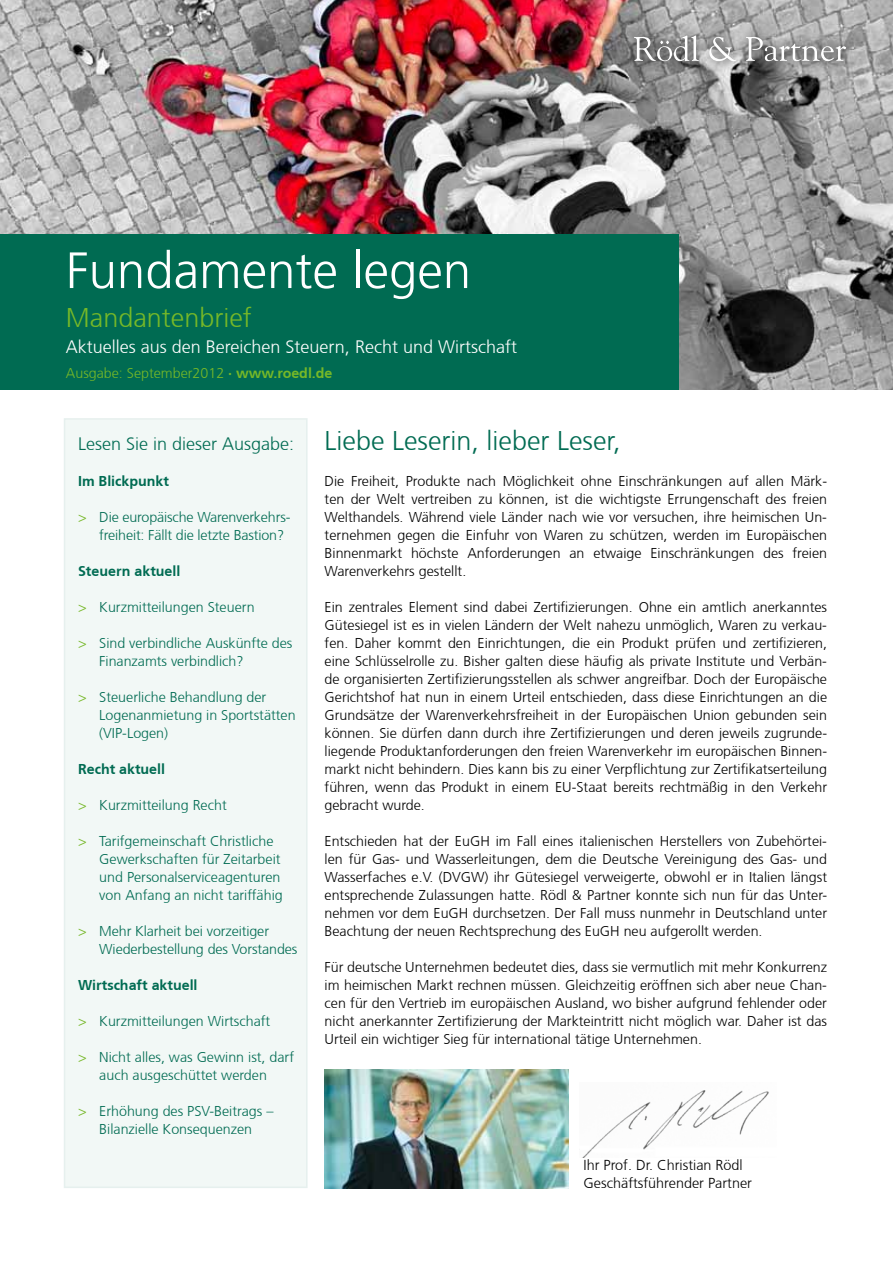
<style>
.page{position:relative;width:893px;height:1263px;background:#fff}
.page>*{position:absolute;margin:0;border:0;box-sizing:border-box;transform-origin:0 0}
.t1{font:300 51px "Frutiger CE";color:#fff}
.t2{font:300 27px "Frutiger CE";color:#006b52}
.t3{font:300 27px "Frutiger CE";color:#76b828}
.t4{font:300 18px "Frutiger CE";color:#fff}
.t5{font:300 18px "Frutiger CE";color:#006b52}
.t6{font:300 14.4px/18px "Frutiger CE";color:#000}
.t7{font:300 14.25px/18px "Frutiger CE";color:#000;text-align:justify}
.t8{font:300 14.25px/18px "Frutiger CE";color:#006b52}
.t9{font:700 14.25px "Frutiger CE";color:#006b52}
.t10{font:300 14.25px "Frutiger CE";color:#76b828}
.s1{font-weight:700}
.s2{color:#76b828}
</style>
<div class="page">
<img style="left:583px;top:1090px;width:186px;height:67px">
<img style="left:325px;top:1069px;width:243px;height:119px">
<img style="left:0;top:0;width:893px;height:390px">
<div style="left:0;top:234px;width:678px;height:156px;background:#006b52"></div>
<svg style="left:624px;top:25px;width:233px;height:47px;background:#999"></svg>
<svg style="left:634px;top:36px;width:65px;height:25px"></svg>
<svg style="left:709px;top:37px;width:27px;height:24px"></svg>
<svg style="left:746px;top:37px;width:100px;height:24px;background:#a3a3a3"></svg>
<div style="left:65px;top:419px;width:242px;height:768px;background:#f2f8f6"></div>
<div style="left:64px;top:418px;width:244px;height:770px;border:2px solid #e6f0ee"></div>
<h1 class="t1" style="left:66px;top:241px;width:407px">Fundamente legen</h1>
<h2 class="t3" style="left:66px;top:301px;width:188px">Mandantenbrief</h2>
<p class="t4" style="left:66px;top:337px;width:453px">Aktuelles aus den Bereichen Steuern, Recht und Wirtschaft</p>
<p class="t10" style="left:66px;top:365px;width:268px">Ausgabe: September2012 <span class="s1">· www.roedl.de</span></p>
<p class="t5" style="left:78px;top:433px;width:218px">Lesen Sie in dieser Ausgabe:</p>
<p class="t9" style="left:78px;top:473px;width:93px">Im Blickpunkt</p>
<p class="t8" style="left:99px;top:508px;width:193px;text-indent:-21px"><span class="s2">&gt;</span> Die europäische Warenverkehrs&shy;freiheit: Fällt die letzte Bastion?</p>
<p class="t9" style="left:78px;top:562px;width:104px">Steuern aktuell</p>
<p class="t8" style="left:78px;top:598px;width:178px"><span class="s2">&gt;</span> Kurzmitteilungen Steuern</p>
<p class="t8" style="left:99px;top:634px;width:195px;text-indent:-21px"><span class="s2">&gt;</span> Sind verbindliche Auskünfte des<br>Finanzamts verbindlich?</p>
<p class="t8" style="left:99px;top:688px;width:198px;text-indent:-21px"><span class="s2">&gt;</span> Steuerliche Behandlung der<br>Logenanmietung in Sportstätten (VIP-Logen)</p>
<p class="t9" style="left:78px;top:760px;width:89px">Recht aktuell</p>
<p class="t8" style="left:78px;top:796px;width:150px"><span class="s2">&gt;</span> Kurzmitteilung Recht</p>
<p class="t8" style="left:99px;top:832px;width:185px;text-indent:-21px"><span class="s2">&gt;</span> Tarifgemeinschaft Christliche<br>Gewerkschaften für Zeitarbeit und Personalserviceagenturen von Anfang an nicht tariffähig</p>
<p class="t8" style="left:99px;top:922px;width:200px;text-indent:-21px"><span class="s2">&gt;</span> Mehr Klarheit bei vorzeitiger<br>Wiederbestellung des Vorstandes</p>
<p class="t9" style="left:78px;top:976px;width:121px">Wirtschaft aktuell</p>
<p class="t8" style="left:78px;top:1012px;width:194px"><span class="s2">&gt;</span> Kurzmitteilungen Wirtschaft</p>
<p class="t8" style="left:78px;top:1048px;width:218px;text-align:center"><span class="s2">&gt;</span> Nicht alles, was Gewinn ist, darf auch ausgeschüttet werden</p>
<p class="t8" style="left:78px;top:1102px;width:197px;text-align:center"><span class="s2">&gt;</span> Erhöhung des PSV-Beitrags –<br>Bilanzielle Konsequenzen</p>
<h2 class="t2" style="left:325px;top:425px;width:298px">Liebe Leserin, lieber Leser,</h2>
<p class="t7" style="left:325px;top:472px;width:504px">Die Freiheit, Produkte nach Möglichkeit ohne Einschränkungen auf allen Märk&shy;ten der Welt vertreiben zu können, ist die wichtigste Errungenschaft des freien Welthandels. Während viele Länder nach wie vor versuchen, ihre heimischen Un&shy;ternehmen gegen die Einfuhr von Waren zu schützen, werden im Europäischen Binnenmarkt höchste Anforderungen an etwaige Einschränkungen des freien Warenverkehrs gestellt.</p>
<p class="t7" style="left:325px;top:598px;width:504px">Ein zentrales Element sind dabei Zertifizierungen. Ohne ein amtlich anerkanntes Gütesiegel ist es in vielen Ländern der Welt nahezu unmöglich, Waren zu verkau&shy;fen. Daher kommt den Einrichtungen, die ein Produkt prüfen und zertifizieren, eine Schlüsselrolle zu. Bisher galten diese häufig als private Institute und Verbän&shy;de organisierten Zertifizierungsstellen als schwer angreifbar. Doch der Europäische Gerichtshof hat nun in einem Urteil entschieden, dass diese Einrichtungen an die Grundsätze der Warenverkehrsfreiheit in der Europäischen Union gebunden sein können. Sie dürfen dann durch ihre Zertifizierungen und deren jeweils zugrunde&shy;liegende Produktanforderungen den freien Warenverkehr im europäischen Binnen&shy;markt nicht behindern. Dies kann bis zu einer Verpflichtung zur Zertifikatserteilung führen, wenn das Produkt in einem EU-Staat bereits rechtmäßig in den Verkehr gebracht wurde.</p>
<p class="t7" style="left:325px;top:832px;width:504px">Entschieden hat der EuGH im Fall eines italienischen Herstellers von Zubehörtei&shy;len für Gas- und Wasserleitungen, dem die Deutsche Vereinigung des Gas- und Wasserfaches e.V. (DVGW) ihr Gütesiegel verweigerte, obwohl er in Italien längst entsprechende Zulassungen hatte. Rödl &amp; Partner konnte sich nun für das Unter&shy;nehmen vor dem EuGH durchsetzen. Der Fall muss nunmehr in Deutschland unter Beachtung der neuen Rechtsprechung des EuGH neu aufgerollt werden.</p>
<p class="t7" style="left:325px;top:958px;width:504px">Für deutsche Unternehmen bedeutet dies, dass sie vermutlich mit mehr Konkurrenz im heimischen Markt rechnen müssen. Gleichzeitig eröffnen sich aber neue Chan&shy;cen für den Vertrieb im europäischen Ausland, wo bisher aufgrund fehlender oder nicht anerkannter Zertifizierung der Markteintritt nicht möglich war. Daher ist das Urteil ein wichtiger Sieg für international tätige Unternehmen.</p>
<p class="t6" style="left:584px;top:1156px;width:170px">Ihr Prof. Dr. Christian Rödl<br>Geschäftsführender Partner</p>
</div>
